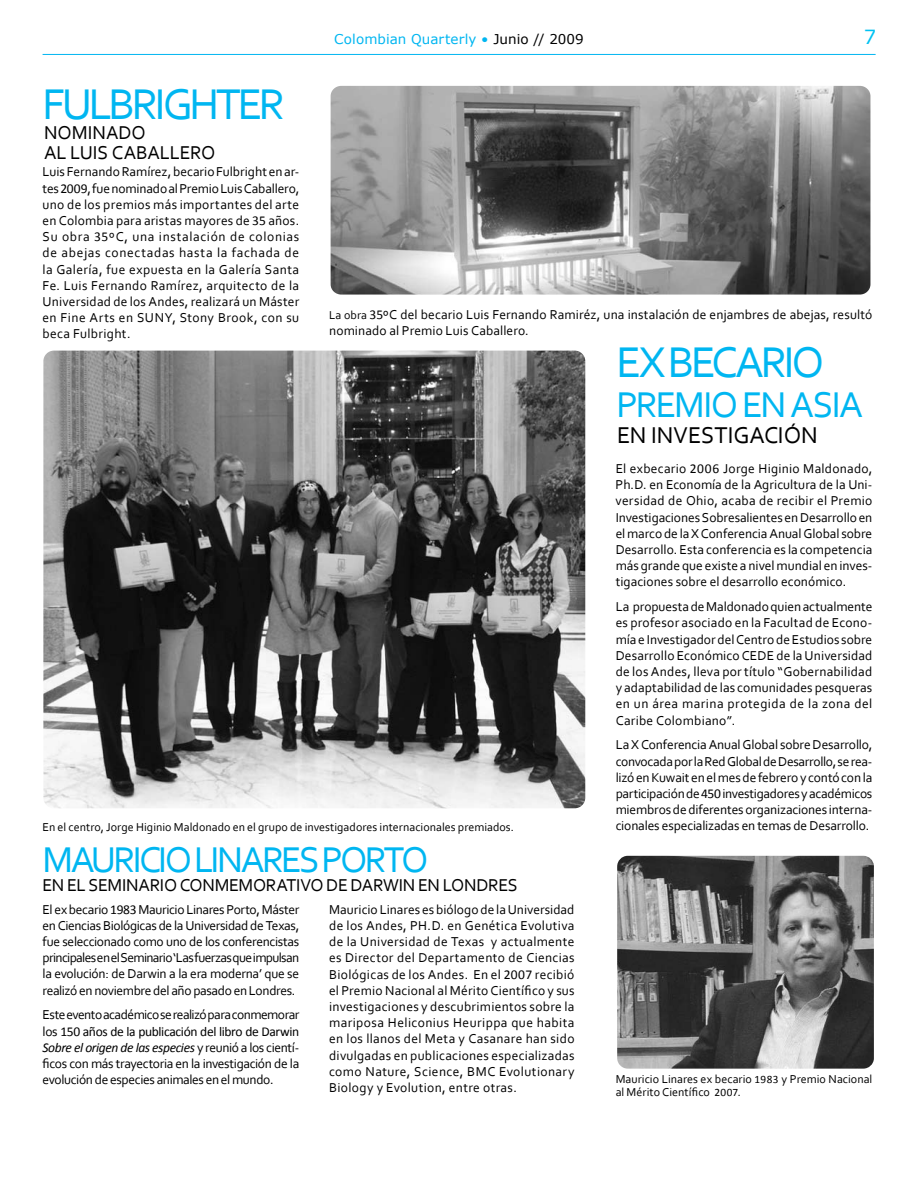
<style>
.page{position:relative;width:915px;height:1191px;background:#fff}
.page>*{position:absolute;margin:0;border:0;box-sizing:border-box;transform-origin:0 0}
.t1{font:45px "Corbel";letter-spacing:-.07em;color:#00b6f1}
.t2{font:37.5px "Corbel";letter-spacing:-.07em;color:#00b6f1}
.t3{font:24px "Corbel";letter-spacing:-.005em;color:#000}
.t4{font:19.5px/19.5px "Corbel";color:#000}
.t5{font:19.5px "Verdana";color:#00c2f3}
.t6{font:18px "Corbel";letter-spacing:-.02em;color:#000}
.t7{font:13.5px/16.2px "Corbel";color:#000;text-align:justify}
.t8{font:13.5px/16.2px "Calibri";letter-spacing:-.025em;color:#000}
.t9{font:13.5px/16.2px "Corbel";letter-spacing:-.03em;color:#000}
.t10{font:13.5px "Corbel";letter-spacing:-.04em;color:#000}
.t11{font:13.5px "Verdana";letter-spacing:.005em;color:#00b6f1}
.t12{font:12px/13.5px "Corbel";color:#000}
.s1{font-family:"Calibri"}
.s2{color:#000}
.s3{font-size:12px}
.s4{font-family:"Corbel"}
.s5{font-style:italic}
.s6{font-family:"Calibri";font-size:11.25px}
</style>
<div class="page">
<hr style="left:43px;top:54px;width:832px;height:1px;background:#00b6f1">
<img style="left:330px;top:86px;width:540px;height:208px">
<img style="left:43px;top:350px;width:542px;height:458px">
<img style="left:617px;top:855px;width:256px;height:213px">
<h1 class="t1" style="left:43px;top:76px;width:239px">FULBRIGHTER</h1>
<h3 class="t4" style="left:44px;top:123px;width:159px">NOMI NADO<br>AL LUI S CABALLERO</h3>
<p class="t7" style="left:43px;top:163px;width:258px">Luis Fernando Ramírez, becario Fulbright en ar&shy;tes <span class="s1">2009</span>, fue nominado al Premio Luis Caballero, uno de los premios más importantes del arte en Colombia para aristas mayores de <span class="s1">35</span> años.<br>Su obra <span class="s1">35</span>ºC, una instalación de colonias de abejas conectadas hasta la fachada de la Galería, fue expuesta en la Galería Santa Fe. Luis Fernando Ramírez, arquitecto de la Universidad de los Andes, realizará un Máster en Fine Arts en SUNY, Stony Brook, con su beca Fulbright.</p>
<p class="t11" style="left:334px;top:30px;width:251px">Colombian Quarterly • <span class="s2">Junio // 2009</span></p>
<h3 class="t5" style="left:863px;top:24px;width:14px">7</h3>
<p class="t7" style="left:329px;top:306px;width:544px"><span class="s3">La obra</span> <span class="s1">35</span>ºC del becario Luis Fernando Ramiréz, una instalación de enjambres de abejas, resultó nominado al Premio Luis Caballero.</p>
<p class="t12" style="left:43px;top:820px;width:473px">En el centro, Jorge Higinio Maldonado en el grupo de investigadores internacionales premiados.</p>
<h2 class="t2" style="left:43px;top:836px;width:387px">Mau ricio Linares Porto</h2>
<h3 class="t6" style="left:43px;top:873px;width:173px">en el Seminario conmem</h3>
<h3 class="t6" style="left:253px;top:873px;width:255px">orativo de Darwin en Lond res</h3>
<p class="t7" style="left:43px;top:900px;width:258px">El ex becario <span class="s1">1983</span> Mauricio Linares Porto, Máster en Ciencias Biológicas de la Universidad de Texas, fue seleccionado como uno de los conferencistas principales en el Seminario ‘Las fuerzas que impulsan la evolución: de Darwin a la era moderna’ que se realizó en noviembre del año pasado en Londres.</p>
<p class="t10" style="left:43px;top:1006px;width:258px">Este evento académico se realizó para conmemorar</p>
<p class="t8" style="left:43px;top:1022px;width:258px"><span class="s4">los</span> 150 años de la publicación del libro de Darwin<br><span class="s5">Sobre el origen de las especies</span> <span class="s4">y reunió a los cientí-</span></p>
<p class="t9" style="left:43px;top:1055px;width:258px">ficos con más trayectoria en la investigación de la evolución de especies animales en el mundo.</p>
<p class="t7" style="left:329px;top:901px;width:247px">Mauricio Linares es biólogo de la Universidad de los Andes, PH.D. en Genética Evolutiva de la Universidad de Texas y actualmente es Director del Departamento de Ciencias Biológicas de los Andes. En el <span class="s1">2007</span> recibió el Premio Nacional al Mérito Científico y sus investigaciones y descubrimientos sobre la mariposa Heliconius Heurippa que habita en los llanos del Meta y Casanare han sido divulgadas en publicaciones especializadas como Nature, Science, BMC Evolutionary Biology y Evolution, entre otras.</p>
<h1 class="t1" style="left:616px;top:334px;width:165px">EX BECARIO</h1>
<h2 class="t2" style="left:616px;top:381px;width:248px">PREMIO EN ASIA</h2>
<h3 class="t3" style="left:617px;top:420px;width:132px">en investigac</h3>
<h3 class="t3" style="left:777px;top:420px;width:37px">ión</h3>
<p class="t7" style="left:615px;top:460px;width:258px">El exbecario <span class="s1">2006</span> Jorge Higinio Maldonado, Ph.D. en Economía de la Agricultura de la Uni&shy;versidad de Ohio, acaba de recibir el Premio I nvestigaciones Sobresalientes en Desarrollo en el marco de la X Conferencia Anual Global sobre Desarrollo. Esta conferencia es la competencia más grande que existe a nivel mundial en inves&shy;tigaciones sobre el desarrollo económico.</p>
<p class="t7" style="left:615px;top:598px;width:258px">La propuesta de Maldonado quien actualmente es profesor asociado en la Facultad de Econo&shy;mía e I nvestigador del Centro de Estudios sobre Desarrollo Económico CEDE de la Universidad de los Andes, lleva por título “Gobernabilidad y adaptabilidad de las comunidades pesqueras en un área marina protegida de la zona del Caribe Colombiano”.</p>
<p class="t7" style="left:615px;top:736px;width:258px">La X Conferencia Anual Global sobre Desarrollo, convocada por la Red Global de Desarrollo, se rea&shy;lizó en Kuwait en el mes de febrero y contó con la participación de <span class="s1">450</span> investigadores y académicos miembros de diferentes organizaciones interna&shy;cionales especializadas en temas de Desarrollo.</p>
<p class="t12" style="left:615px;top:1071px;width:258px">Mauricio Linares ex becario <span class="s6">1983</span> y Premio Nacional al Mérito Científico <span class="s6">2007.</span></p>
</div>
